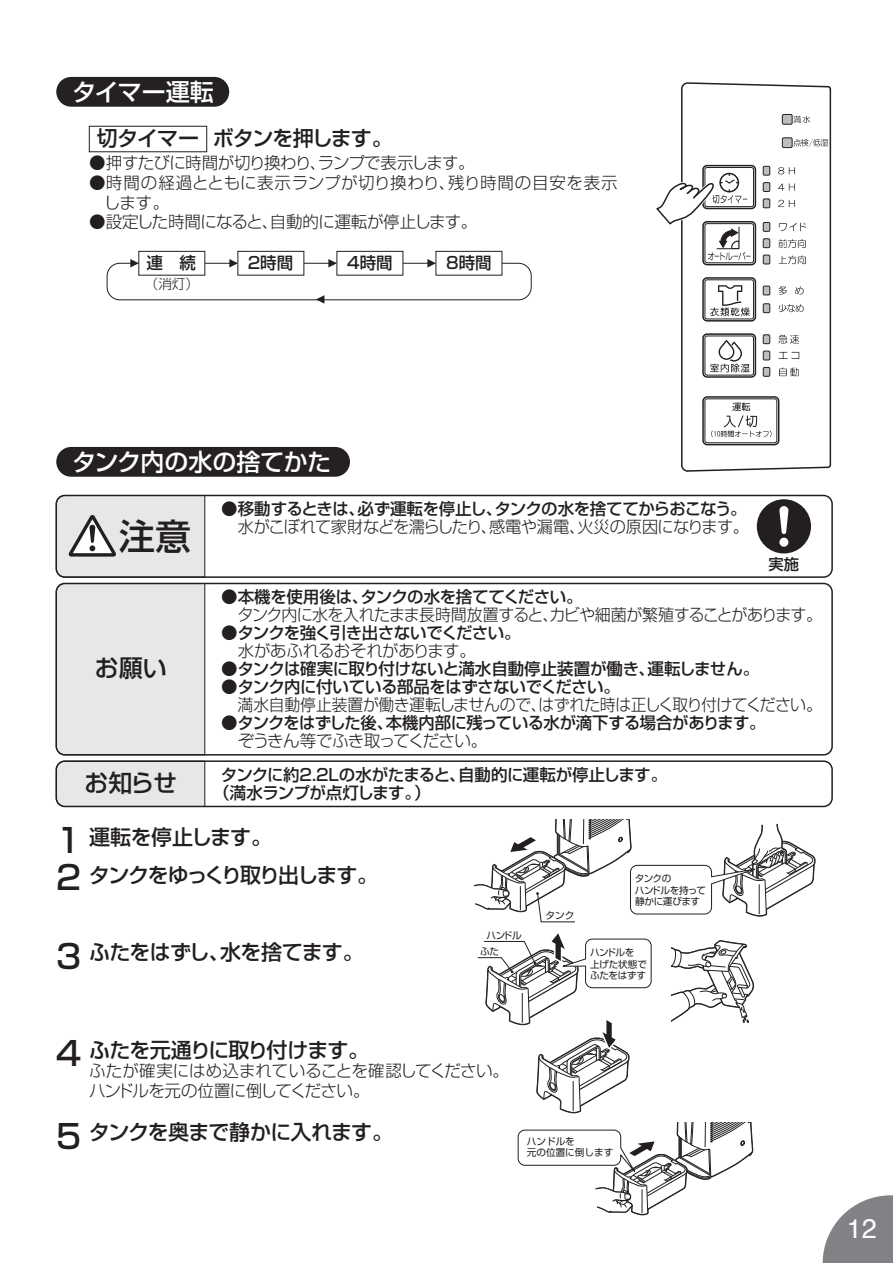
<style>
.page{position:relative;width:893px;height:1263px;background:#fff}
.page>*{position:absolute;margin:0;border:0;box-sizing:border-box;transform-origin:0 0}
.t1{font:500 36px "Shin Go Pro";color:#231f20}
.t2{font:500 33px "Shin Go Pro";color:#231f20}
.t3{font:27px "Helvetica";color:#fff}
.t4{font:500 24px "Shin Go Pro";letter-spacing:-.01em;color:#fff}
.t5{font:500 24px "Shin Go Pro";color:#231f20}
.t6{font:500 21px "Shin Go Pro";letter-spacing:-.045em;color:#231f20}
.t7{font:500 21px/37.7px "Shin Go Pro";letter-spacing:-.075em;color:#231f20}
.t8{font:500 16.5px/18px "Shin Go Pro";letter-spacing:-.03em;color:#231f20}
.t9{font:300 16.5px/19.8px "Shin Go Pro";letter-spacing:-.03em;color:#231f20}
.t10{font:300 16.5px "Shin Go Pro";letter-spacing:-.03em;color:#231f20;scale:.96 1}
.t11{font:300 16.5px/19.8px "Shin Go Pro";letter-spacing:.03em;color:#231f20}
.t12{font:500 15.3px "Shin Go Pro";color:#231f20}
.t13{font:300 13.5px "Shin Go Pro";color:#231f20}
.t14{font:9.6px/11.6px "Shin Go Pro";letter-spacing:-.03em;color:#231f20}
.t15{font:9.6px/11.6px "Shin Go Pro";letter-spacing:-.05em;color:#231f20}
.t16{font:9.6px/11.6px "Shin Go Pro";color:#231f20}
.s1{font-size:33px}
</style>
<div class="page">
<svg style="left:681px;top:82px;width:151px;height:390px"></svg>
<div style="left:763px;top:367px;width:7px;height:10px;background:#bcbdc0;border:1px solid #231f20"></div>
<div style="left:763px;top:351px;width:7px;height:9px;background:#bcbdc0;border:1px solid #231f20"></div>
<div style="left:763px;top:334px;width:7px;height:10px;background:#bcbdc0;border:1px solid #231f20"></div>
<div style="left:763px;top:303px;width:7px;height:10px;background:#bcbdc0;border:1px solid #231f20"></div>
<div style="left:763px;top:286px;width:7px;height:9px;background:#bcbdc0;border:1px solid #231f20"></div>
<div style="left:763px;top:255px;width:7px;height:9px;background:#bcbdc0;border:1px solid #231f20"></div>
<div style="left:763px;top:238px;width:7px;height:10px;background:#bcbdc0;border:1px solid #231f20"></div>
<div style="left:763px;top:222px;width:7px;height:10px;background:#bcbdc0;border:1px solid #231f20"></div>
<div style="left:763px;top:199px;width:7px;height:9px;background:#bcbdc0;border:1px solid #231f20"></div>
<div style="left:763px;top:182px;width:7px;height:10px;background:#bcbdc0;border:1px solid #231f20"></div>
<div style="left:763px;top:166px;width:7px;height:9px;background:#bcbdc0;border:1px solid #231f20"></div>
<div style="left:782px;top:138px;width:10px;height:10px;background:#bcbdc0;border-radius:2px"></div>
<div style="left:782px;top:137px;width:10px;height:11px;border:1px solid #231f20;border-radius:2px"></div>
<div style="left:782px;top:114px;width:10px;height:10px;background:#bcbdc0;border-radius:2px"></div>
<div style="left:782px;top:114px;width:10px;height:11px;border:1px solid #231f20;border-radius:2px"></div>
<svg style="left:711px;top:402px;width:60px;height:35px"></svg>
<svg style="left:778px;top:167px;width:17px;height:7px"></svg>
<svg style="left:778px;top:183px;width:17px;height:8px"></svg>
<svg style="left:778px;top:200px;width:17px;height:7px"></svg>
<svg style="left:779px;top:223px;width:27px;height:8px"></svg>
<svg style="left:778px;top:255px;width:28px;height:9px"></svg>
<svg style="left:778px;top:335px;width:21px;height:8px"></svg>
<svg style="left:779px;top:367px;width:20px;height:9px"></svg>
<svg style="left:779px;top:352px;width:20px;height:7px"></svg>
<svg style="left:778px;top:286px;width:9px;height:9px"></svg>
<svg style="left:795px;top:286px;width:9px;height:8px"></svg>
<svg style="left:778px;top:304px;width:26px;height:8px"></svg>
<svg style="left:778px;top:239px;width:28px;height:9px"></svg>
<svg style="left:793px;top:116px;width:17px;height:7px"></svg>
<svg style="left:793px;top:139px;width:35px;height:7px"></svg>
<svg style="left:710px;top:340px;width:40px;height:32px"></svg>
<svg style="left:710px;top:285px;width:40px;height:31px"></svg>
<div style="left:702px;top:396px;width:77px;height:49px;border:2px solid #231f20;border-radius:4px"></div>
<div style="left:705px;top:398px;width:72px;height:45px;border:1px solid #231f20;border-radius:2px"></div>
<div style="left:702px;top:333px;width:54px;height:45px;border:2px solid #231f20;border-radius:4px"></div>
<div style="left:702px;top:277px;width:54px;height:45px;border:2px solid #231f20;border-radius:4px"></div>
<div style="left:702px;top:221px;width:54px;height:44px;border:2px solid #231f20;border-radius:4px"></div>
<div style="left:702px;top:165px;width:54px;height:44px;border:2px solid #231f20;border-radius:4px"></div>
<div style="left:705px;top:167px;width:49px;height:40px;border:1px solid #231f20;border-radius:2px"></div>
<div style="left:705px;top:223px;width:49px;height:40px;border:1px solid #231f20;border-radius:2px"></div>
<div style="left:705px;top:336px;width:49px;height:39px;border:1px solid #231f20;border-radius:2px"></div>
<div style="left:705px;top:279px;width:49px;height:40px;border:1px solid #231f20;border-radius:2px"></div>
<div style="left:56px;top:495px;width:777px;height:83px;border:2px solid #231f20;border-radius:9px"></div>
<div style="left:56px;top:447px;width:294px;height:30px;background:#252122;border-radius:15px"></div>
<div style="left:757px;top:499px;width:54px;height:54px;background:#231f20;border-radius:50%"></div>
<div style="left:779px;top:538px;width:9px;height:9px;background:#fff;border-radius:50%"></div>
<svg style="left:779px;top:506px;width:9px;height:28px"></svg>
<div style="left:89px;top:126px;width:118px;height:26px;border:1px solid #231f20"></div>
<div style="left:56px;top:77px;width:173px;height:30px;background:#252122;border-radius:15px"></div>
<div style="left:56px;top:583px;width:777px;height:172px;border:2px solid #231f20;border-radius:9px"></div>
<svg style="left:56px;top:495px;width:150px;height:312px;background:#dedfe1"></svg>
<div style="left:56px;top:760px;width:777px;height:47px;border:2px solid #231f20;border-radius:9px"></div>
<svg style="left:823px;top:1195px;width:70px;height:68px"></svg>
<svg style="left:316px;top:295px;width:8px;height:9px"></svg>
<div style="left:107px;top:263px;width:425px;height:37px;border:1px solid #231f20;border-radius:13px"></div>
<div style="left:238px;top:251px;width:66px;height:24px;background:#fff"></div>
<div style="left:238px;top:251px;width:66px;height:24px;border:1px solid #231f20"></div>
<div style="left:337px;top:251px;width:66px;height:24px;background:#fff"></div>
<div style="left:337px;top:251px;width:66px;height:24px;border:1px solid #231f20"></div>
<svg style="left:328px;top:259px;width:9px;height:8px"></svg>
<div style="left:139px;top:251px;width:66px;height:24px;background:#fff"></div>
<div style="left:139px;top:251px;width:66px;height:24px;border:1px solid #231f20"></div>
<svg style="left:229px;top:259px;width:9px;height:8px"></svg>
<div style="left:436px;top:251px;width:66px;height:24px;background:#fff"></div>
<div style="left:436px;top:251px;width:66px;height:24px;border:1px solid #231f20"></div>
<svg style="left:427px;top:259px;width:9px;height:8px"></svg>
<svg style="left:130px;top:259px;width:9px;height:8px"></svg>
<svg style="left:656px;top:173px;width:95px;height:87px"></svg>
<svg style="left:472px;top:755px;width:344px;height:461px"></svg>
<h3 class="t4" style="left:72px;top:72px;width:143px">タイマー運転</h3>
<p class="t6" style="left:97px;top:121px;width:297px">切タイマー ボタンを押します。</p>
<p class="t9" style="left:89px;top:151px;width:387px">●押すたびに時間が切り換わり、ランプで表示します。</p>
<p class="t11" style="left:104px;top:171px;width:515px;text-indent:-15px">●時間の経過とともに表示ランプが切り換わり、残り時間の目安を表示します。</p>
<p class="t9" style="left:89px;top:210px;width:390px">●設定した時間になると、自動的に運転が停止します。</p>
<p class="t8" style="left:147px;top:252px;width:51px">連　続</p>
<p class="t8" style="left:248px;top:252px;width:47px">2時間</p>
<p class="t8" style="left:347px;top:252px;width:47px">4時間</p>
<p class="t13" style="left:145px;top:273px;width:55px">（消灯）</p>
<p class="t8" style="left:446px;top:252px;width:47px">8時間</p>
<h3 class="t4" style="left:72px;top:442px;width:260px">タンク内の水の捨てかた</h3>
<h1 class="t1" style="left:119px;top:507px;width:73px">注意</h1>
<h3 class="t5" style="left:95px;top:648px;width:74px">お願い</h3>
<p class="t8" style="left:221px;top:498px;width:527px">●移動するときは、必ず運転を停止し、タンクの水を捨ててからおこなう。</p>
<p class="t9" style="left:238px;top:515px;width:513px">水がこぼれて家財などを濡らしたり、感電や漏電、火災の原因になります。</p>
<p class="t12" style="left:769px;top:551px;width:32px">実施</p>
<p class="t8" style="left:221px;top:586px;width:363px">●本機を使用後は、タンクの水を捨ててください。</p>
<p class="t9" style="left:237px;top:603px;width:587px">タンク内に水を入れたまま長時間放置すると、カビや細菌が繁殖することがあります。</p>
<p class="t8" style="left:221px;top:622px;width:301px">●タンクを強く引き出さないでください。</p>
<p class="t9" style="left:221px;top:639px;width:256px">　水があふれるおそれがあります。</p>
<p class="t8" style="left:221px;top:658px;width:540px">●タンクは確実に取り付けないと満水自動停止装置が働き、運転しません。</p>
<p class="t8" style="left:221px;top:676px;width:400px">●タンク内に付いている部品をはずさないでください。</p>
<p class="t10" style="left:238px;top:692px;width:611px">満水自動停止装置が働き運転しませんので、はずれた時は正しく取り付けてください。</p>
<p class="t8" style="left:221px;top:712px;width:546px">●タンクをはずした後、本機内部に残っている水が滴下する場合があります。</p>
<p class="t9" style="left:221px;top:729px;width:268px">　ぞうきん等でふき取ってください。</p>
<h3 class="t5" style="left:84px;top:763px;width:94px">お知らせ</h3>
<p class="t8" style="left:213px;top:764px;width:455px;text-indent:7px">タンクに約２．２Lの水がたまると、自動的に運転が停止します。（満水ランプが点灯します。）</p>
<p class="t7" style="left:52px;top:816px;width:328px"><span class="s1">１</span>運転を停止します。<br><span class="s1">２</span>タンクをゆっくり取り出します。</p>
<p class="t6" style="left:52px;top:935px;width:313px"><span class="s1">３</span>ふたをはずし、水を捨てます。</p>
<p class="t14" style="left:480px;top:926px;width:43px;line-height:16.2px;text-indent:6px">ハンドルふた</p>
<h2 class="t2" style="left:56px;top:1026px;width:27px">4</h2>
<p class="t6" style="left:89px;top:1032px;width:282px">ふたを元通りに取り付けます。</p>
<p class="t9" style="left:89px;top:1059px;width:422px">ふたが確実にはめ込まれていることを確認してください。ハンドルを元の位置に倒してください。</p>
<p class="t14" style="left:546px;top:908px;width:30px">タンク</p>
<p class="t15" style="left:635px;top:872px;width:73px">タンクの<br>ハンドルを持って静かに運びます</p>
<p class="t14" style="left:590px;top:945px;width:58px">ハンドルを<br>上げた状態でふたをはずす</p>
<p class="t6" style="left:56px;top:1115px;width:338px"><span class="s1">5</span> タンクを奥まで静かに入れます。</p>
<p class="t16" style="left:527px;top:1134px;width:88px">ハンドルを<br>元の位置に倒します</p>
<h3 class="t3" style="left:847px;top:1205px;width:32px">12</h3>
</div>
